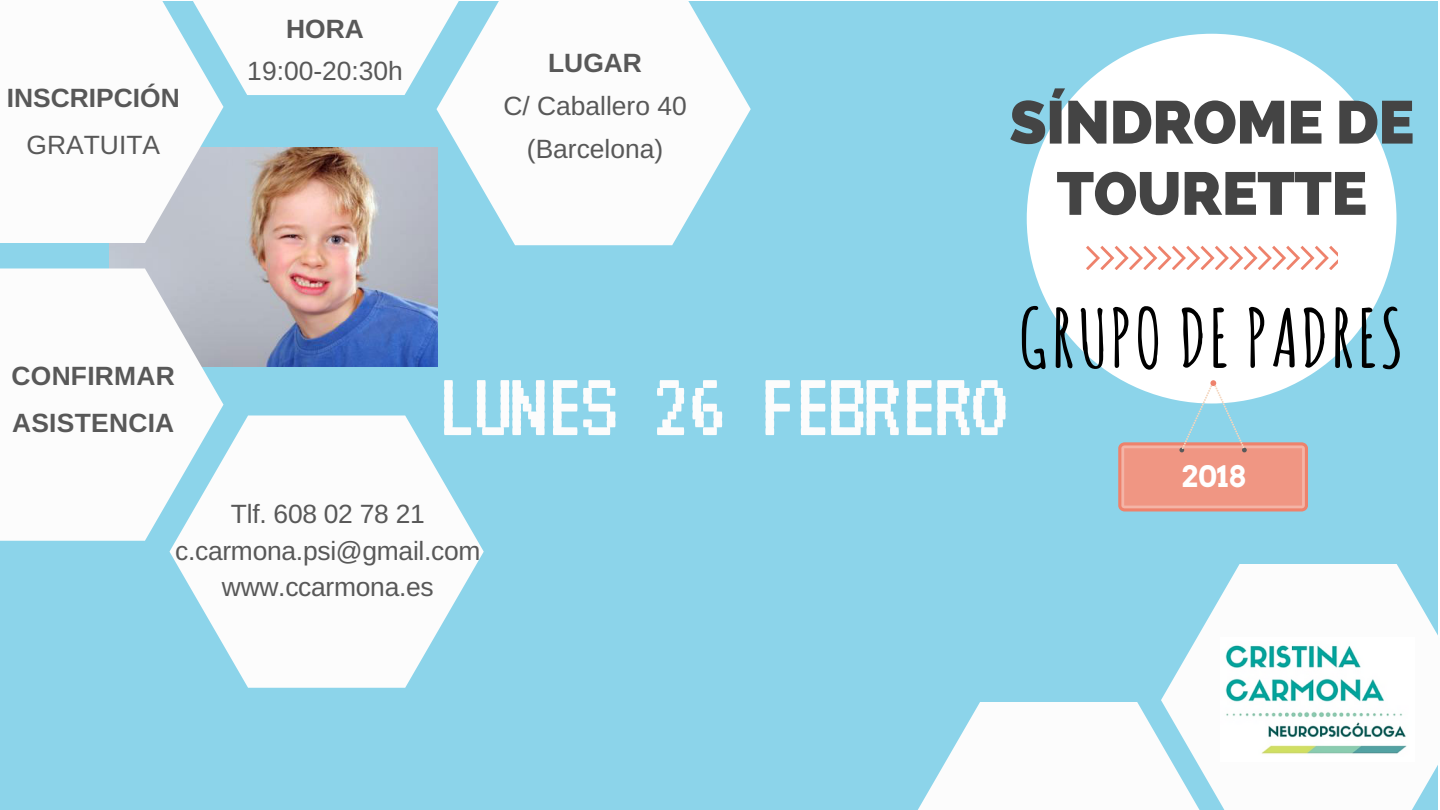
<style>
.page{position:relative;width:1440px;height:810px;background:#fff}
.page>*{position:absolute;margin:0;border:0;box-sizing:border-box;transform-origin:0 0}
.t1{font:94.3px "VT323";letter-spacing:-.04em;color:#fcfcfc}
.t2{font:700 79.2px "Amatic SC";letter-spacing:.04em;color:#000}
.t3{font:800 60.4px/71.2px "Raleway";letter-spacing:-.01em;color:#444;text-align:center}
.t4{font:700 29.4px "Arvo";color:#fff}
.t5{font:26.4px/36.8px "Arimo";letter-spacing:-.01em;color:#585858;text-align:center}
.t6{font:700 26.4px/47.2px "Arimo";letter-spacing:.005em;color:#585858}
</style>
<div class="page">
<div style="left:0;top:1px;width:1438px;height:809px;background:#8cd4ea"></div>
<svg style="left:170px;top:416px;width:314px;height:272px;fill:#fcfcfc"></svg>
<svg style="left:223px;top:1px;width:214px;height:94px;background:#f4f9fa"></svg>
<svg style="left:918px;top:702px;width:243px;height:108px;background:#ebf6f9"></svg>
<svg style="left:437px;top:1px;width:314px;height:244px;fill:#fcfcfc"></svg>
<svg style="left:1161px;top:564px;width:277px;height:246px;fill:#fcfcfc"></svg>
<svg style="left:1027px;top:34px;width:369px;height:346px;fill:#fff"></svg>
<svg style="left:1086px;top:246px;width:252px;height:23px;background:#faddd7"></svg>
<svg style="left:1118px;top:380px;width:190px;height:131px"></svg>
<img style="left:1220px;top:638px;width:194px;height:123px">
<img style="left:109px;top:148px;width:328px;height:219px">
<svg style="left:0;top:268px;width:223px;height:273px;background:#eff4f6"></svg>
<svg style="left:0;top:1px;width:223px;height:242px;background:#f0f4f6"></svg>
<p class="t6" style="left:7px;top:74px;width:175px">INSCRIPCIÓN</p>
<p class="t5" style="left:27px;top:126px;width:135px">GRATUITA</p>
<p class="t6" style="left:12px;top:352px;width:165px">CONFIRMAR<br>ASISTENCIA</p>
<p class="t6" style="left:286px;top:5px;width:79px">HORA</p>
<p class="t5" style="left:247px;top:53px;width:157px">19:00-20:30h</p>
<p class="t6" style="left:548px;top:39px;width:95px">LUGAR</p>
<p class="t5" style="left:503px;top:84px;width:185px;line-height:42.8px">C/ Caballero 40 (Barcelona)</p>
<h3 class="t3" style="left:1009px;top:87px;width:406px">SÍNDROME DE<br>TOURETTE</h3>
<h2 class="t2" style="left:1019px;top:287px;width:386px">GRUPO DE PADRES</h2>
<h1 class="t1" style="left:437px;top:357px;width:572px">LUNES 26 FEBRERO</h1>
<p class="t4" style="left:1181px;top:459px;width:66px">2018</p>
<p class="t5" style="left:175px;top:495px;width:307px">Tlf. 608 02 78 21 c.carmona.psi@gmail.com www.ccarmona.es</p>
</div>
